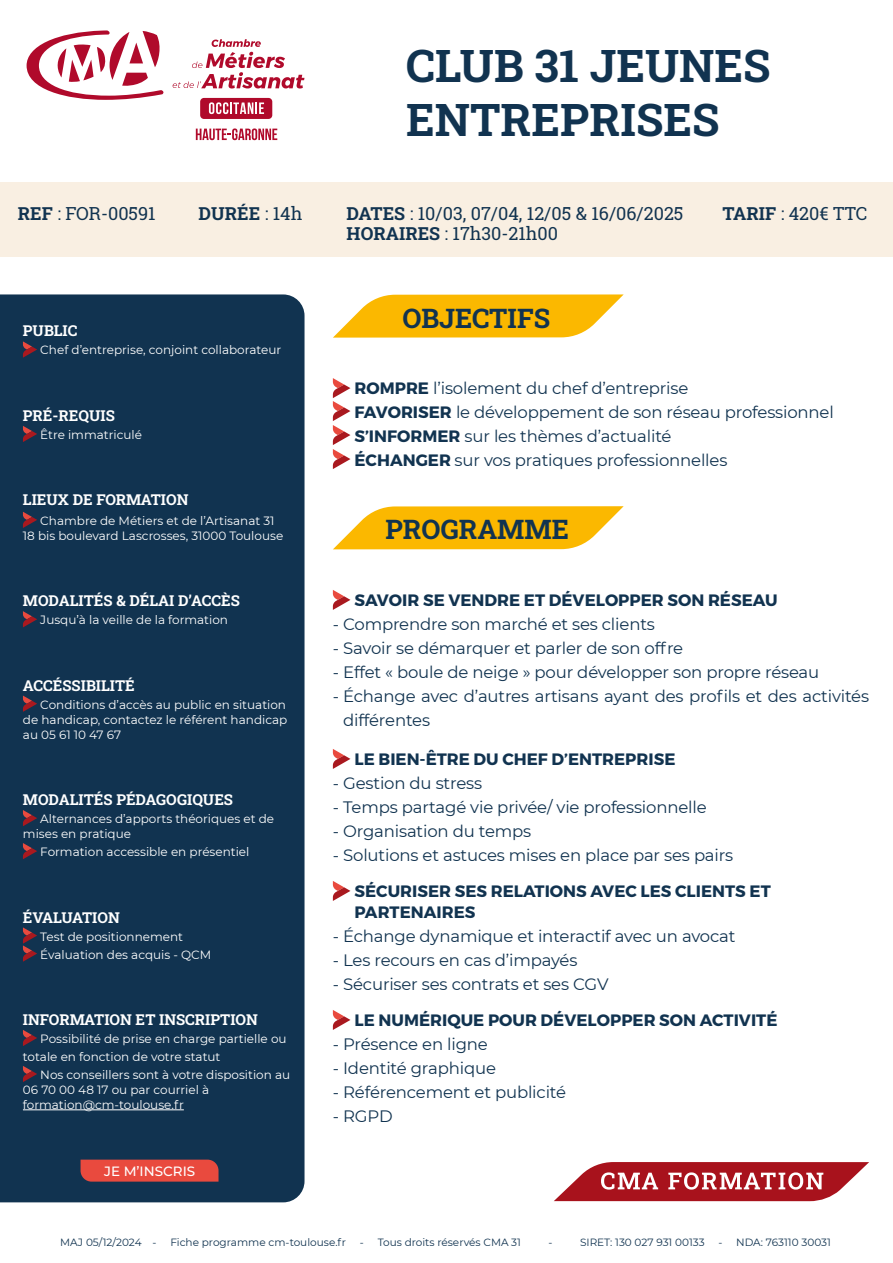
<style>
.page{position:relative;width:893px;height:1263px;background:#fff}
.page>*{position:absolute;margin:0;border:0;box-sizing:border-box;transform-origin:0 0}
.t1{font:700 45px/54px "Roboto Slab";color:#113350}
.t2{font:700 27px "Roboto Slab";color:#113350}
.t3{font:18px "Roboto Slab";color:#113350}
.t4{font:700 18px "Roboto Slab";color:#113350}
.t5{font:16.5px/24px "Montserrat";letter-spacing:-.01em;color:#113350}
.t6{font:700 16.5px/21px "Montserrat";color:#113350}
.t7{font:700 15px "Roboto Slab";color:#fff}
.t8{font:500 13.5px "Montserrat";color:#fff}
.t9{font:12px/15px "Montserrat";color:#fff}
.t10{font:10.5px "Montserrat";color:#113350}
.s1{font-weight:700}
.s2{font-weight:400}
</style>
<div class="page">
<svg style="left:554px;top:1162px;width:315px;height:39px"></svg>
<div style="left:0;top:183px;width:893px;height:74px;background:#f9efe2"></div>
<svg style="left:333px;top:294px;width:291px;height:44px"></svg>
<div style="left:0;top:294px;width:305px;height:908px;background:#113350"></div>
<svg style="left:23px;top:341px;width:14px;height:17px"></svg>
<svg style="left:27px;top:30px;width:137px;height:70px"></svg>
<div style="left:200px;top:98px;width:72px;height:21px;background:#b00a2b;border-radius:4px"></div>
<svg style="left:173px;top:39px;width:132px;height:50px"></svg>
<svg style="left:209px;top:102px;width:55px;height:12px"></svg>
<svg style="left:196px;top:128px;width:81px;height:12px"></svg>
<svg style="left:333px;top:378px;width:17px;height:91px"></svg>
<svg style="left:23px;top:810px;width:14px;height:16px"></svg>
<svg style="left:23px;top:843px;width:14px;height:16px"></svg>
<svg style="left:23px;top:426px;width:14px;height:16px"></svg>
<svg style="left:23px;top:927px;width:14px;height:35px"></svg>
<svg style="left:23px;top:695px;width:14px;height:17px"></svg>
<svg style="left:23px;top:611px;width:14px;height:16px"></svg>
<svg style="left:23px;top:512px;width:14px;height:16px"></svg>
<hr style="left:23px;top:1109px;width:161px;height:1px;background:#fff">
<svg style="left:23px;top:1030px;width:14px;height:16px"></svg>
<svg style="left:23px;top:1066px;width:14px;height:16px"></svg>
<div style="left:81px;top:1159px;width:138px;height:22px;background:#e94a3e"></div>
<svg style="left:333px;top:590px;width:17px;height:20px"></svg>
<svg style="left:333px;top:749px;width:17px;height:20px"></svg>
<svg style="left:333px;top:881px;width:17px;height:20px"></svg>
<svg style="left:333px;top:1010px;width:17px;height:20px"></svg>
<svg style="left:333px;top:506px;width:291px;height:43px"></svg>
<h1 class="t1" style="left:406px;top:37px;width:366px">CLUB 31 JEUNES<br>ENTREPRISES</h1>
<p class="t3" style="left:18px;top:201px;width:139px"><span class="s1">REF</span> : FOR-00591</p>
<p class="t4" style="left:199px;top:201px;width:105px">DURÉE <span class="s2">: 14h</span></p>
<p class="t3" style="left:347px;top:201px;width:338px"><span class="s1">DATES</span> : 10/03, 07/04, 12/05 &amp; 16/06/2025</p>
<p class="t3" style="left:722px;top:201px;width:146px"><span class="s1">TARIF</span> : 420€ TTC</p>
<p class="t7" style="left:23px;top:321px;width:56px">PUBLIC</p>
<p class="t9" style="left:40px;top:342px;width:243px">Chef d’entreprise, conjoint collaborateur</p>
<p class="t7" style="left:23px;top:405px;width:93px">PRÉ-REQUIS</p>
<p class="t9" style="left:40px;top:427px;width:103px">Être immatriculé</p>
<p class="t7" style="left:23px;top:490px;width:167px">LIEUX DE FORMATION</p>
<p class="t9" style="left:23px;top:513px;width:262px;text-indent:17px">Chambre de Métiers et de l’Artisanat 31<br>18 bis boulevard Lascrosses, 31000 Toulouse</p>
<p class="t7" style="left:23px;top:590px;width:218px">MODALITÉS &amp; DÉLAI D’ACCÈS</p>
<p class="t9" style="left:40px;top:612px;width:189px">Jusqu’à la veille de la formation</p>
<p class="t7" style="left:23px;top:675px;width:113px">ACCÉSSIBILITÉ</p>
<p class="t9" style="left:23px;top:696px;width:266px;text-align:justify;text-indent:17px">Conditions d’accès au public en situation de handicap, contactez le référent handicap au 05 61 10 47 67</p>
<p class="t7" style="left:23px;top:789px;width:212px">MODALITÉS PÉDAGOGIQUES</p>
<p class="t9" style="left:23px;top:811px;width:253px;text-indent:17px">Alternances d’apports théoriques et de mises en pratique</p>
<p class="t9" style="left:40px;top:844px;width:211px">Formation accessible en présentiel</p>
<p class="t7" style="left:23px;top:907px;width:98px">ÉVALUATION</p>
<p class="t9" style="left:40px;top:927px;width:173px;line-height:18px">Test de positionnement<br>Évaluation des acquis - QCM</p>
<p class="t7" style="left:23px;top:1009px;width:237px">INFORMATION ET INSCRIPTION</p>
<p class="t9" style="left:23px;top:1029px;width:265px;line-height:18px;text-indent:17px">Possibilité de prise en charge partielle ou totale en fonction de votre statut</p>
<p class="t9" style="left:23px;top:1067px;width:269px;text-indent:17px">Nos conseillers sont à votre disposition au<br>06 70 00 48 17 ou par courriel à formation@cm-toulouse.fr</p>
<p class="t8" style="left:104px;top:1162px;width:93px">JE M’INSCRIS</p>
<p class="t3" style="left:347px;top:221px;width:213px"><span class="s1">HORAIRES</span> : 17h30-21h00</p>
<h2 class="t2" style="left:402px;top:299px;width:149px">OBJECTIFS</h2>
<p class="t5" style="left:355px;top:375px;width:481px"><span class="s1">ROMPRE</span> l’isolement du chef d’entreprise<br><span class="s1">FAVORISER</span> le développement de son réseau professionnel <span class="s1">S’INFORMER</span> sur les thèmes d’actualité<br><span class="s1">ÉCHANGER</span> sur vos pratiques professionnelles</p>
<h2 class="t2" style="left:385px;top:511px;width:185px">PROGRAMME</h2>
<p class="t6" style="left:355px;top:589px;width:425px">SAVOIR SE VENDRE ET DÉVELOPPER SON RÉSEAU</p>
<p class="t5" style="left:333px;top:611px;width:324px">- Comprendre son marché et ses clients</p>
<p class="t5" style="left:333px;top:635px;width:352px">- Savoir se démarquer et parler de son offre</p>
<p class="t5" style="left:333px;top:659px;width:488px">- Effet « boule de neige » pour développer son propre réseau</p>
<p class="t5" style="left:343px;top:683px;width:527px;text-indent:-10px">- Échange avec d’autres artisans ayant des profils et des activités différentes</p>
<p class="t6" style="left:355px;top:748px;width:322px">LE BIEN-ÊTRE DU CHEF D’ENTREPRISE</p>
<p class="t5" style="left:333px;top:770px;width:151px">- Gestion du stress</p>
<p class="t5" style="left:333px;top:794px;width:375px">- Temps partagé vie privée/ vie professionnelle</p>
<p class="t5" style="left:333px;top:818px;width:200px">- Organisation du temps</p>
<p class="t5" style="left:333px;top:842px;width:402px">- Solutions et astuces mises en place par ses pairs</p>
<p class="t6" style="left:355px;top:880px;width:418px">SÉCURISER SES RELATIONS AVEC LES CLIENTS ET<br>PARTENAIRES</p>
<p class="t5" style="left:333px;top:923px;width:404px">- Échange dynamique et interactif avec un avocat</p>
<p class="t5" style="left:333px;top:947px;width:246px">- Les recours en cas d’impayés</p>
<p class="t5" style="left:333px;top:971px;width:277px">- Sécuriser ses contrats et ses CGV</p>
<p class="t6" style="left:355px;top:1009px;width:424px">LE NUMÉRIQUE POUR DÉVELOPPER SON ACTIVITÉ</p>
<p class="t5" style="left:333px;top:1031px;width:156px">- Présence en ligne</p>
<p class="t5" style="left:333px;top:1055px;width:165px">- Identité graphique</p>
<p class="t5" style="left:333px;top:1079px;width:235px">- Référencement et publicité</p>
<p class="t5" style="left:333px;top:1103px;width:61px">- RGPD</p>
<p class="t10" style="left:60px;top:1235px;width:98px">MAJ 05/12/2024 -</p>
<p class="t10" style="left:170px;top:1235px;width:177px">Fiche programme cm-toulouse.fr</p>
<p class="t10" style="left:360px;top:1235px;width:163px">- Tous droits réservés CMA 31</p>
<p class="t10" style="left:549px;top:1235px;width:6px">-</p>
<p class="t10" style="left:580px;top:1235px;width:126px">SIRET: 130 027 931 00133</p>
<p class="t10" style="left:718px;top:1235px;width:114px">- NDA: 763110 30031</p>
</div>
